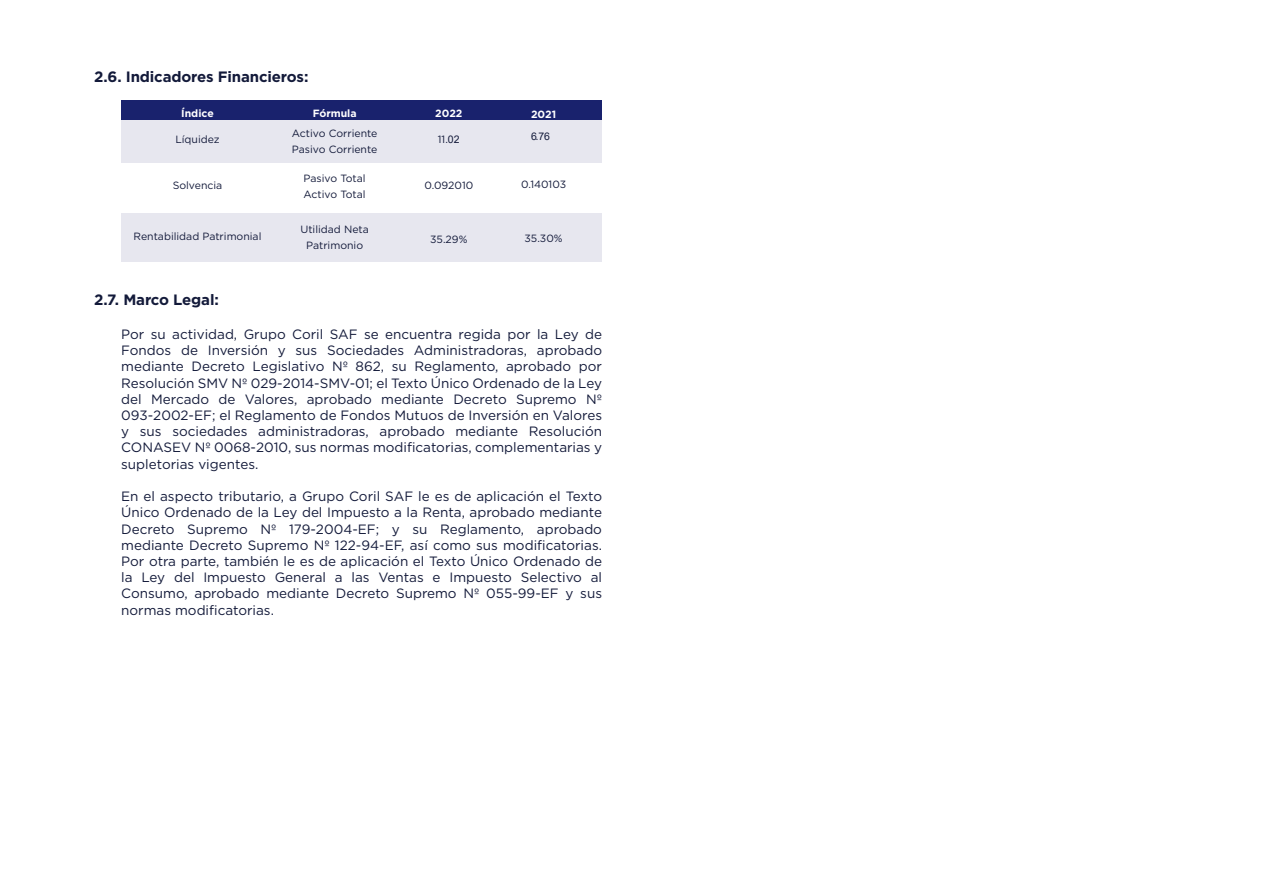
<style>
.page{position:relative;width:1263px;height:893px;background:#fff}
.page>*{position:absolute;margin:0;border:0;box-sizing:border-box;transform-origin:0 0}
.t1{font:700 15px "Gotham";letter-spacing:-.01em;color:#131a3a}
.t2{font:13.5px/16.2px "Gotham";color:#131a3a;text-align:justify}
.t3{font:10.5px/16.5px "Gotham";color:#131a3a}
.t4{font:700 10.5px "Gotham";color:#fff}
.t5{font:10.5px "Arial";color:#131a3a}
.s1{font-family:"Arial"}
.s2{font-family:"Gotham"}
</style>
<div class="page">
<div style="left:121px;top:100px;width:481px;height:20px;background:#19226d"></div>
<div style="left:121px;top:213px;width:481px;height:48px;background:#e7e7ef"></div>
<div style="left:121px;top:120px;width:481px;height:42px;background:#e7e7ef"></div>
<p class="t1" style="left:94px;top:67px;width:216px">2.6. Indicadores Financieros:</p>
<p class="t4" style="left:181px;top:107px;width:34px">Índice</p>
<p class="t3" style="left:175px;top:131px;width:46px">Líquidez</p>
<p class="t3" style="left:173px;top:177px;width:51px">Solvencia</p>
<p class="t3" style="left:134px;top:228px;width:129px">Rentabilidad Patrimonial</p>
<p class="t4" style="left:313px;top:107px;width:45px">Fórmula</p>
<p class="t3" style="left:292px;top:125px;width:87px">Activo Corriente<br>Pasivo Corriente</p>
<p class="t3" style="left:304px;top:170px;width:64px">Pasivo Total<br>Activo Total</p>
<p class="t3" style="left:300px;top:221px;width:70px;text-align:center">Utilidad Neta<br>Patrimonio</p>
<p class="t4" style="left:435px;top:107px;width:29px">2022</p>
<p class="t3" style="left:438px;top:131px;width:23px">11.<span class="s1">02</span></p>
<p class="t3" style="left:424px;top:177px;width:50px">0.092010</p>
<p class="t3" style="left:430px;top:231px;width:39px">35.29%</p>
<p class="t4" style="left:531px;top:107px;width:27px">2021</p>
<p class="t5" style="left:531px;top:131px;width:21px">6<span class="s2">.</span>76</p>
<p class="t3" style="left:521px;top:176px;width:47px">0.140103</p>
<p class="t3" style="left:525px;top:230px;width:40px">35.30%</p>
<p class="t1" style="left:94px;top:290px;width:126px">2.7. Marco Legal:</p>
<p class="t2" style="left:121px;top:326px;width:482px">Por su actividad, Grupo Coril SAF se encuentra regida por la Ley de Fondos de Inversión y sus Sociedades Administradoras, aprobado mediante Decreto Legislativo Nº 862, su Reglamento, aprobado por Resolución SMV Nº 029-2014-SMV-01; el Texto Único Ordenado de la Ley del Mercado de Valores, aprobado mediante Decreto Supremo Nº 093-2002-EF; el Reglamento de Fondos Mutuos de Inversión en Valores y sus sociedades administradoras, aprobado mediante Resolución CONASEV Nº 0068-2010, sus normas modificatorias, complementarias y supletorias vigentes.</p>
<p class="t2" style="left:121px;top:488px;width:482px">En el aspecto tributario, a Grupo Coril SAF le es de aplicación el Texto Único Ordenado de la Ley del Impuesto a la Renta, aprobado mediante Decreto Supremo Nº 179-2004-EF; y su Reglamento, aprobado mediante Decreto Supremo Nº 122-94-EF, así como sus modificatorias.<br>Por otra parte, también le es de aplicación el Texto Único Ordenado de la Ley del Impuesto General a las Ventas e Impuesto Selectivo al Consumo, aprobado mediante Decreto Supremo Nº 055-99-EF y sus normas modificatorias.</p>
</div>
